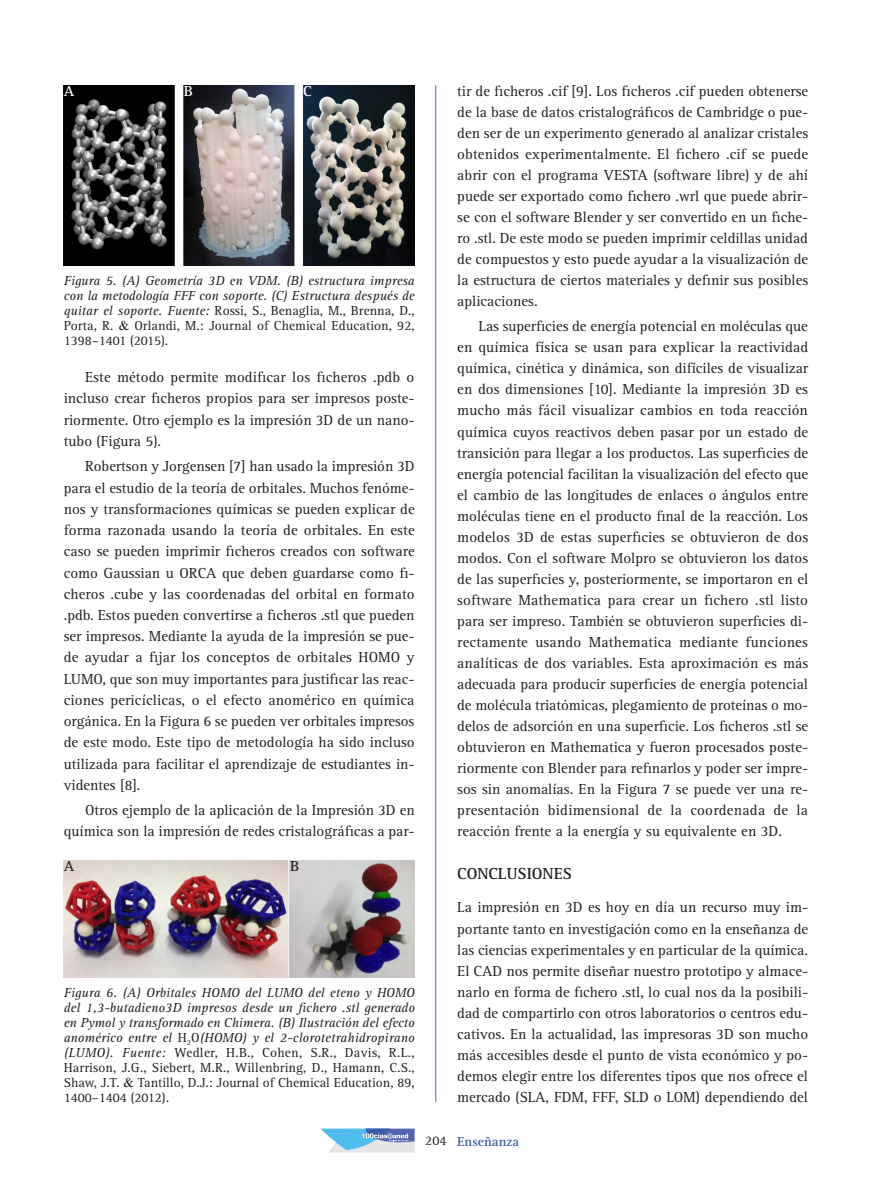
<style>
.page{position:relative;width:872px;height:1187px;background:#fff}
.page>*{position:absolute;margin:0;border:0;box-sizing:border-box;transform-origin:0 0}
.GENERAL-PARRAFO-1{font:700 16.5px "Rotis Serif Std";color:#231f20}
.GENERAL-PARRAFO-1-2{font:15px/21px "Rotis Serif Std";color:#231f20;text-align:justify}
.GENERAL-NIVEL-3{font:700 15px "Rotis Serif Std";color:#fff}
.GENERAL-NIVEL-3-2{font:700 15px "Rotis Serif Std";color:#231f20}
.GENERAL-NIVEL-3-3{font:italic 13.5px/15px "Rotis Serif Std";color:#231f20;text-align:justify}
.t1{font:700 13.5px "Rotis Serif Std";color:#3c5caa}
.t2{font:13.5px "Rotis Serif Std";color:#231f20}
.s1{font-style:normal}
.s2{font-family:"Times New Roman";font-style:normal}
</style>
<div class="page">
<hr style="left:435px;top:85px;width:1px;height:1016px;background:#5564ae">
<img style="left:64px;top:85px;width:351px;height:181px">
<img style="left:64px;top:860px;width:351px;height:117px">
<svg style="left:320px;top:1128px;width:94px;height:24px;background:#9bc2e0"></svg>
<p class="GENERAL-NIVEL-3" style="left:64px;top:82px;width:12px">A</p>
<p class="GENERAL-NIVEL-3" style="left:184px;top:82px;width:11px">B</p>
<p class="GENERAL-NIVEL-3" style="left:303px;top:82px;width:10px">C</p>
<p class="GENERAL-NIVEL-3-3" style="left:64px;top:274px;width:352px">Figura 5. (A) Geometría 3D en VDM. (B) estructura impresa con la metodología FFF con soporte. (C) Estructura después de quitar el soporte. Fuente: <span class="s1">Rossi, S., Benaglia, M., Brenna, D., Porta, R.</span> <span class="s2">&amp;</span> <span class="s1">Orlandi, M.: Journal of Chemical Education, 92, 1398–1401 (2015).</span></p>
<p class="GENERAL-PARRAFO-1-2" style="left:64px;top:367px;width:352px;text-indent:21px">Este método permite modificar los ficheros .pdb o incluso crear ficheros propios para ser impresos poste&shy;riormente. Otro ejemplo es la impresión 3D de un nano&shy;tubo (Figura 5).</p>
<p class="GENERAL-PARRAFO-1-2" style="left:64px;top:456px;width:352px;text-indent:21px">Robertson y Jorgensen [7] han usado la impresión 3D para el estudio de la teoría de orbitales. Muchos fenóme&shy;nos y transformaciones químicas se pueden explicar de forma razonada usando la teoría de orbitales. En este caso se pueden imprimir ficheros creados con software como Gaussian u ORCA que deben guardarse como fi&shy;cheros .cube y las coordenadas del orbital en formato .pdb. Estos pueden convertirse a ficheros .stl que pueden ser impresos. Mediante la ayuda de la impresión se pue&shy;de ayudar a fijar los conceptos de orbitales HOMO y LUMO, que son muy importantes para justificar las reac&shy;ciones pericíclicas, o el efecto anomérico en química orgánica. En la Figura 6 se pueden ver orbitales impresos de este modo. Este tipo de metodología ha sido incluso utilizada para facilitar el aprendizaje de estudiantes in&shy;videntes [8].</p>
<p class="GENERAL-PARRAFO-1-2" style="left:64px;top:800px;width:352px;text-align:right">Otros ejemplo de la aplicación de la Impresión 3D en química son la impresión de redes cristalográficas a par-</p>
<p class="GENERAL-NIVEL-3-2" style="left:64px;top:857px;width:12px">A</p>
<p class="GENERAL-NIVEL-3-2" style="left:290px;top:857px;width:11px">B</p>
<p class="GENERAL-NIVEL-3-3" style="left:64px;top:985px;width:352px">Figura 6. (A) Orbitales HOMO del LUMO del eteno y HOMO del 1,3-butadieno3D impresos desde un fichero .stl generado en Pymol y transformado en Chimera. (B) Ilustración del efecto anomérico entre el <span class="s1">H</span><sub>2</sub><span class="s1">O</span>(HOMO) y el 2-clorotetrahidropirano (LUMO). Fuente: <span class="s1">Wedler, H.B., Cohen, S.R., Davis, R.L., Harrison, J.G., Siebert, M.R., Willenbring, D., Hamann, C.S., Shaw, J.T.</span> <span class="s2">&amp;</span> <span class="s1">Tantillo, D.J.: Journal of Chemical Education, 89, 1400–1404 (2012)</span>.</p>
<p class="GENERAL-PARRAFO-1-2" style="left:457px;top:80px;width:352px">tir de ficheros .cif [9]. Los ficheros .cif pueden obtenerse de la base de datos cristalográficos de Cambridge o pue&shy;den ser de un experimento generado al analizar cristales obtenidos experimentalmente. El fichero .cif se puede abrir con el programa VESTA (software libre) y de ahí puede ser exportado como fichero .wrl que puede abrir&shy;se con el software Blender y ser convertido en un fiche&shy;ro .stl. De este modo se pueden imprimir celdillas unidad de compuestos y esto puede ayudar a la visualización de la estructura de ciertos materiales y definir sus posibles aplicaciones.</p>
<p class="GENERAL-PARRAFO-1-2" style="left:457px;top:316px;width:352px;text-indent:21px">Las superficies de energía potencial en moléculas que en química física se usan para explicar la reactividad química, cinética y dinámica, son difíciles de visualizar en dos dimensiones [10]. Mediante la impresión 3D es mucho más fácil visualizar cambios en toda reacción química cuyos reactivos deben pasar por un estado de transición para llegar a los productos. Las superficies de energía potencial facilitan la visualización del efecto que el cambio de las longitudes de enlaces o ángulos entre moléculas tiene en el producto final de la reacción. Los modelos 3D de estas superficies se obtuvieron de dos modos. Con el software Molpro se obtuvieron los datos de las superficies y, posteriormente, se importaron en el software Mathematica para crear un fichero .stl listo para ser impreso. También se obtuvieron superficies di&shy;rectamente usando Mathematica mediante funciones analíticas de dos variables. Esta aproximación es más adecuada para producir superficies de energía potencial de molécula triatómicas, plegamiento de proteínas o mo&shy;delos de adsorción en una superficie. Los ficheros .stl se obtuvieron en Mathematica y fueron procesados poste&shy;riormente con Blender para refinarlos y poder ser impre&shy;sos sin anomalías. En la Figura 7 se puede ver una re&shy;presentación bidimensional de la coordenada de la reacción frente a la energía y su equivalente en 3D.</p>
<p class="GENERAL-PARRAFO-1" style="left:457px;top:863px;width:116px">CONCLUSIONES</p>
<p class="GENERAL-PARRAFO-1-2" style="left:457px;top:897px;width:352px">La impresión en 3D es hoy en día un recurso muy im&shy;portante tanto en investigación como en la enseñanza de las ciencias experimentales y en particular de la química.<br>El CAD nos permite diseñar nuestro prototipo y almace&shy;narlo en forma de fichero .stl, lo cual nos da la posibili&shy;dad de compartirlo con otros laboratorios o centros edu&shy;cativos. En la actualidad, las impresoras 3D son mucho más accesibles desde el punto de vista económico y po&shy;demos elegir entre los diferentes tipos que nos ofrece el mercado (SLA, FDM, FFF, SLD o LOM) dependiendo del</p>
<p class="t2" style="left:425px;top:1133px;width:23px">204</p>
<p class="t1" style="left:457px;top:1132px;width:64px">Enseñanza</p>
</div>
